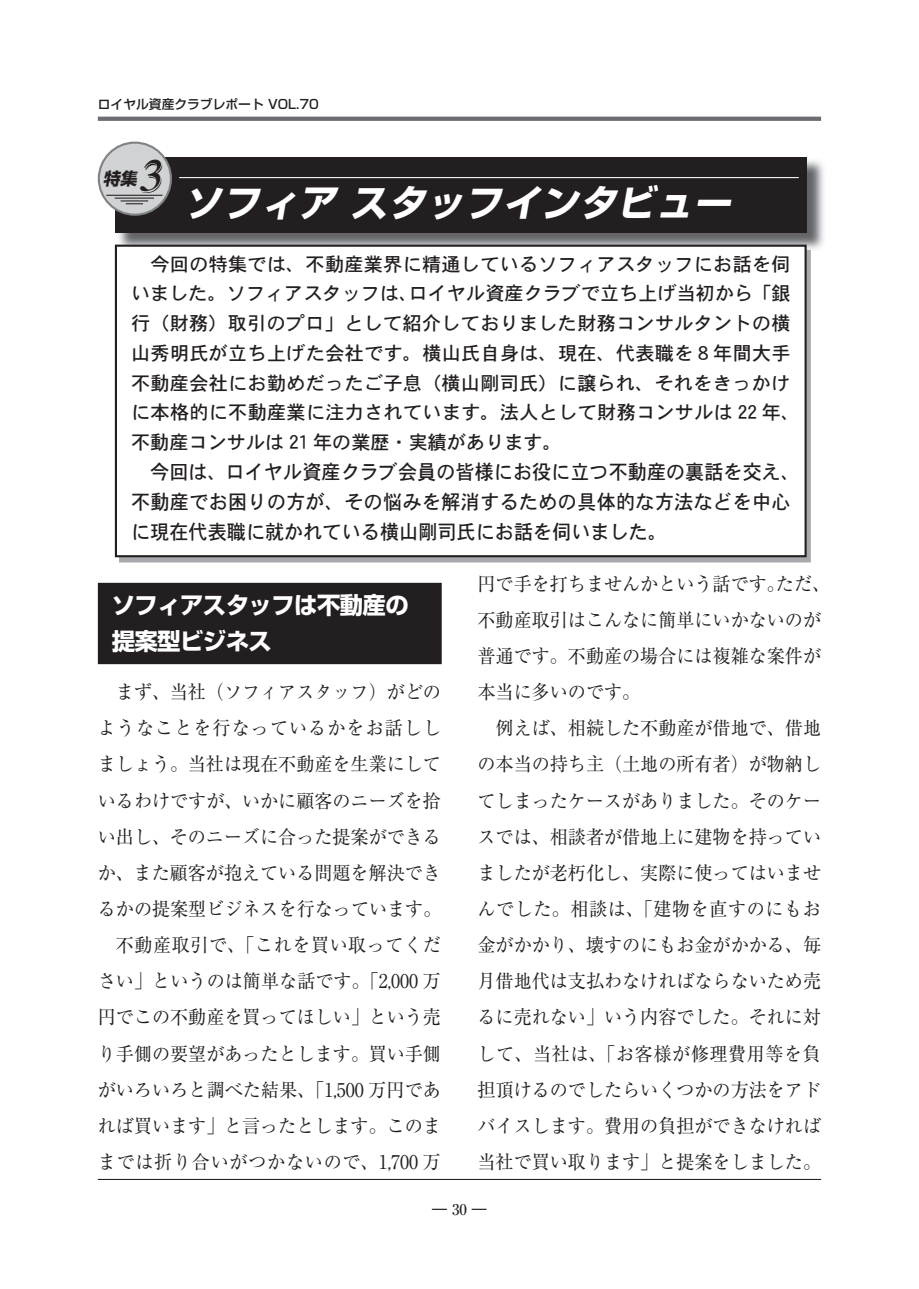
<style>
.page{position:relative;width:919px;height:1289px;background:#fff}
.page>*{position:absolute;margin:0;border:0;box-sizing:border-box;transform-origin:0 0}
.t1{font:italic 44.7px "Dutch 801 BT";color:#231f20}
.t2{font:italic 700 37.2px "Shin Go Pro";color:#fff}
.t3{font:700 23.4px/36.2px "Shin Go Pro";letter-spacing:-.025em;color:#fff}
.t4{font:20.1px/29.7px "DFHS Gothic W5 WIN RKSJ H";color:#231f20;scale:.95 1}
.t5{font:19.2px/29.7px "DFHS Gothic W5 WIN RKSJ H";letter-spacing:.015em;color:#231f20}
.t6{font:18.9px/36.2px "Ryumin Pro";color:#231f20;scale:.95 1}
.t7{font:italic 700 16.95px "Shin Go Pro";color:#231f20}
.t8{font:500 14.85px "Ryumin Pro";color:#231f20}
.t9{font:500 12.75px "Shin Go Pro";color:#231f20}
</style>
<div class="page">
<hr style="left:98px;top:1178px;width:723px;height:1px;background:#231f20">
<svg style="left:98px;top:117px;width:723px;height:4px;background:#707173"></svg>
<div style="left:98px;top:583px;width:343px;height:80px;background:#231f20"></div>
<div style="left:98px;top:583px;width:343px;height:81px;border:1px solid #231f20"></div>
<img style="left:116px;top:158px;width:708px;height:94px">
<div style="left:115px;top:157px;width:691px;height:75px;background:#231f20"></div>
<hr style="left:179px;top:177px;width:619px;height:1px;background:#fff">
<div style="left:99px;top:143px;width:72px;height:72px;background:#d1d2d4;border-radius:50%"></div>
<div style="left:98px;top:141px;width:74px;height:75px;border:2px solid #808285;border-radius:50%"></div>
<hr style="left:106px;top:195px;width:56px;height:1px;background:#231f20">
<hr style="left:115px;top:197px;width:39px;height:2px;background:#231f20">
<svg style="left:121px;top:200px;width:27px;height:4px"></svg>
<div style="left:116px;top:246px;width:689px;height:310px;background:#fff"></div>
<div style="left:115px;top:244px;width:691px;height:313px;border:2px solid #231f20"></div>
<p class="t9" style="left:98px;top:94px;width:222px">ロイヤル資産クラブレポート VOL.70</p>
<p class="t7" style="left:103px;top:165px;width:40px">特集</p>
<h1 class="t1" style="left:138px;top:148px;width:33px">3</h1>
<h2 class="t2" style="left:184px;top:173px;width:557px">ソフィア スタッフインタビュー</h2>
<p class="t5" style="left:131px;top:249px;width:670px;text-indent:19px">今回の特集では、不動産業界に精通しているソフィアスタッフにお話を伺いました。ソフィアスタッフは、ロイヤル資産クラブで立ち上げ当初から「銀行（財務）取引のプロ」として紹介しておりました財務コンサルタントの横山秀明氏が立ち上げた会社です。横山氏自身は、現在、代表職を８年間大手不動産会社にお勤めだったご子息（横山剛司氏）に譲られ、それをきっかけに本格的に不動産業に注力されています。法人として財務コンサルは 22 年、不動産コンサルは 21 年の業歴・実績があります。</p>
<p class="t4" style="left:131px;top:457px;width:705px;text-indent:19px">今回は、ロイヤル資産クラブ会員の皆様にお役に立つ不動産の裏話を交え、不動産でお困りの方が、その悩みを解消するための具体的な方法などを中心に現在代表職に就かれている横山剛司氏にお話を伺いました。</p>
<p class="t3" style="left:112px;top:584px;width:299px">ソフィアスタッフは不動産の提案型ビジネス</p>
<p class="t6" style="left:98px;top:672px;width:363px;text-align:right">まず、当社（ソフィアスタッフ）がどのようなことを行なっているかをお話ししましょう。当社は現在不動産を生業にしているわけですが、いかに顧客のニーズを拾い出し、そのニーズに合った提案ができるか、また顧客が抱えている問題を解決できるかの提案型ビジネスを行なっています。不動産取引で、「これを買い取ってください」というのは簡単な話です。「2,000 万円でこの不動産を買ってほしい」という売り手側の要望があったとします。買い手側がいろいろと調べた結果、「1,500 万円であれば買います」と言ったとします。このままでは折り合いがつかないので、1,700 万</p>
<p class="t6" style="left:477px;top:564px;width:372px">円で手を打ちませんかという話です。ただ、不動産取引はこんなに簡単にいかないのが普通です。不動産の場合には複雑な案件が本当に多いのです。</p>
<p class="t6" style="left:477px;top:708px;width:363px;text-align:justify;text-indent:18px">例えば、相続した不動産が借地で、借地の本当の持ち主（土地の所有者）が物納してしまったケースがありました。そのケースでは、相談者が借地上に建物を持っていましたが老朽化し、実際に使ってはいませんでした。相談は、「建物を直すのにもお金がかかり、壊すのにもお金がかかる、毎月借地代は支払わなければならないため売るに売れない」いう内容でした。それに対して、当社は、「お客様が修理費用等を負担頂けるのでしたらいくつかの方法をアドバイスします。費用の負担ができなければ当社で買い取ります」と提案をしました。</p>
<p class="t8" style="left:432px;top:1197px;width:56px">― 30 ―</p>
</div>
